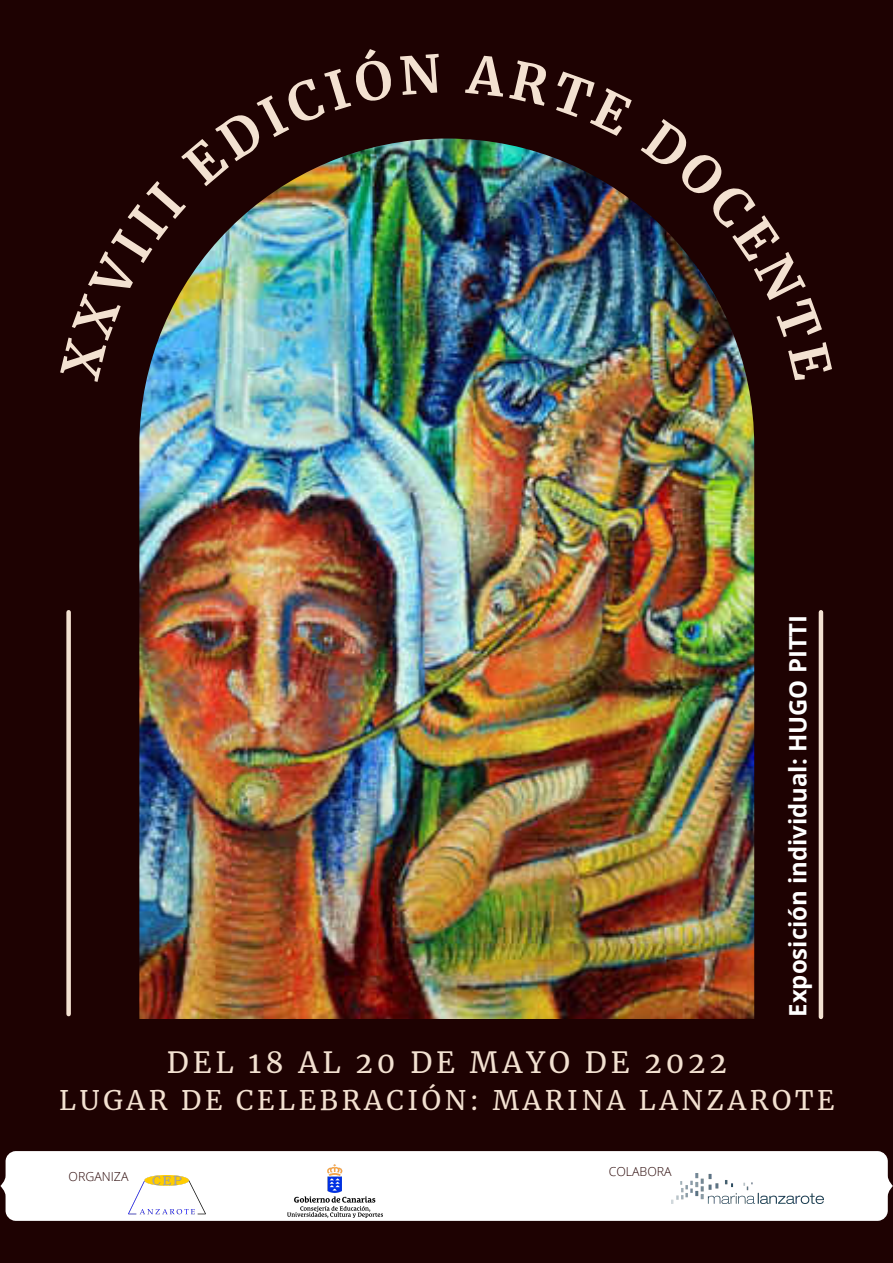
<style>
.page{position:relative;width:893px;height:1263px;background:#1e0202}
.page>*{position:absolute;margin:0;border:0;box-sizing:border-box;transform-origin:0 0}
.t1{font:28.88px "Merriweather";letter-spacing:.14em;color:#f3e1d1}
.t2{font:26.62px "Merriweather";letter-spacing:.14em;color:#f3e1d1}
.t3{font:700 23.92px "Open Sans";color:#fff}
.t4{font:300 12.38px "Open Sans";color:#290606}
</style>
<div class="page">
<img style="left:139px;top:139px;width:615px;height:880px">
<div style="left:818px;top:612px;width:5px;height:405px;background:#f3e1d1"></div>
<div style="left:66px;top:612px;width:5px;height:402px;background:#f3e1d1"></div>
<div style="left:0;top:1151px;width:893px;height:70px;background:#fff"></div>
<img style="left:287px;top:1164px;width:95px;height:54px">
<img style="left:129px;top:1175px;width:76px;height:39px">
<img style="left:672px;top:1174px;width:151px;height:29px">
<img style="left:139px;top:139px;width:255px;height:243px">
<img style="left:465px;top:139px;width:289px;height:242px">
<p class="t3" style="left:781px;top:1017px;width:403px;rotate:-90deg">Exposición individual: HUGO PITTI</p>
<p class="t1" style="left:167px;top:1044px;width:561px">DEL 18 AL 20 DE MAYO DE 2022</p>
<p class="t2" style="left:59px;top:1084px;width:777px">LUGAR DE CELEBRACIÓN: MARINA LANZAROTE</p>
<p class="t4" style="left:69px;top:1168px;width:61px">ORGANIZA</p>
<p class="t4" style="left:608px;top:1163px;width:65px">COLABORA</p>
</div>
